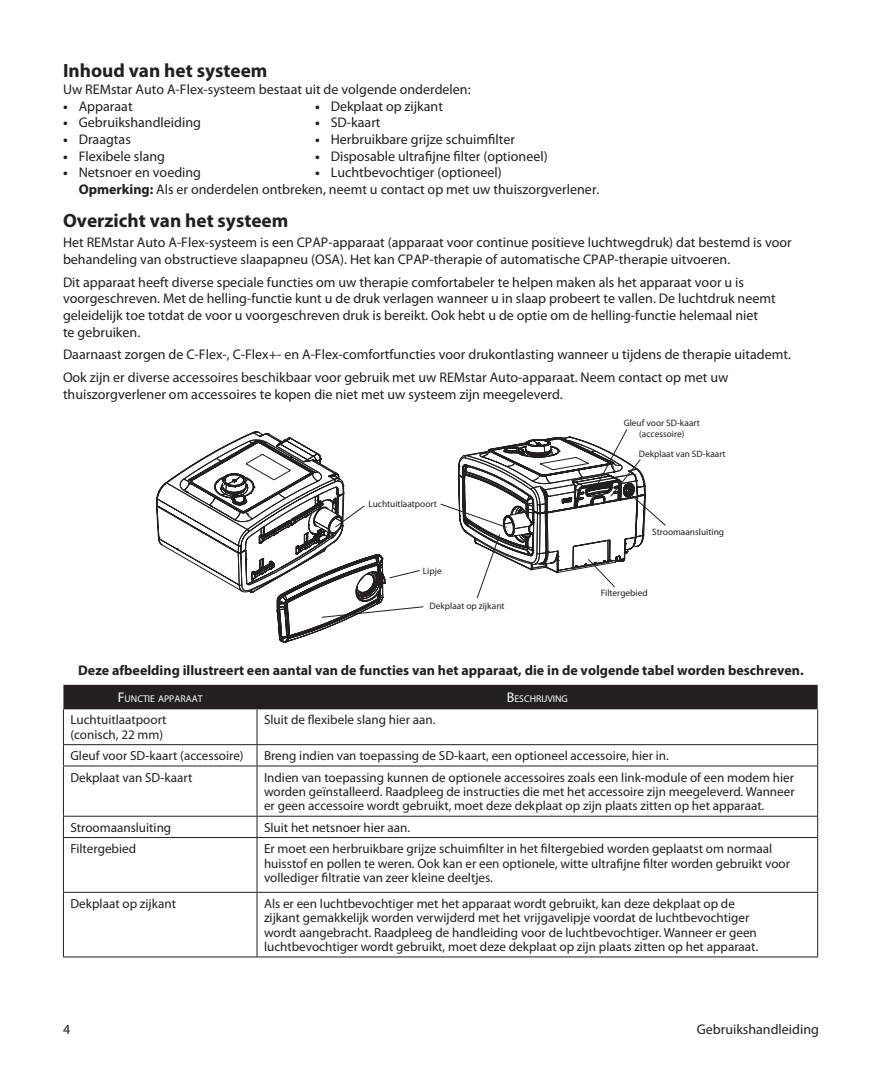
<style>
.page{position:relative;width:882px;height:1071px;background:#fff}
.page>*{position:absolute;margin:0;border:0;box-sizing:border-box;transform-origin:0 0}
.t1{font:700 19.25px "Myriad Pro";color:#231f20}
.t2{font:14px/16.6px "Myriad Pro";color:#231f20}
.t3{font:700 14px "Myriad Pro";color:#231f20}
.t4{font:13.12px/14.5px "Myriad Pro";color:#231f20}
.t5{font:9.8px "Myriad Pro";color:#fff}
.t6{font:9.28px/11.2px "Myriad Pro";color:#231f20;text-align:center}
.s1{font-weight:700}
.s2{font-size:14px}
</style>
<div class="page">
<svg style="left:156px;top:431px;width:268px;height:211px"></svg>
<svg style="left:440px;top:429px;width:226px;height:170px"></svg>
<div style="left:63px;top:685px;width:755px;height:24px;background:#231f20"></div>
<hr style="left:63px;top:709px;width:1px;height:35px;background:#231f20">
<hr style="left:257px;top:709px;width:1px;height:35px;background:#231f20">
<hr style="left:817px;top:709px;width:1px;height:35px;background:#231f20">
<hr style="left:63px;top:744px;width:194px;height:1px;background:#231f20">
<svg style="left:63px;top:745px;width:1px;height:21px"></svg>
<hr style="left:257px;top:744px;width:561px;height:1px;background:#231f20">
<svg style="left:257px;top:745px;width:1px;height:21px"></svg>
<svg style="left:817px;top:745px;width:1px;height:21px"></svg>
<hr style="left:63px;top:766px;width:194px;height:1px;background:#231f20">
<hr style="left:63px;top:766px;width:1px;height:50px;background:#231f20">
<hr style="left:257px;top:766px;width:561px;height:1px;background:#231f20">
<hr style="left:257px;top:766px;width:1px;height:50px;background:#231f20">
<hr style="left:817px;top:766px;width:1px;height:50px;background:#231f20">
<hr style="left:63px;top:816px;width:194px;height:1px;background:#231f20">
<svg style="left:63px;top:817px;width:1px;height:20px"></svg>
<hr style="left:257px;top:816px;width:561px;height:1px;background:#231f20">
<svg style="left:257px;top:817px;width:1px;height:20px"></svg>
<svg style="left:817px;top:817px;width:1px;height:20px"></svg>
<hr style="left:63px;top:837px;width:194px;height:1px;background:#231f20">
<hr style="left:63px;top:838px;width:1px;height:54px;background:#231f20">
<hr style="left:257px;top:837px;width:561px;height:1px;background:#231f20">
<hr style="left:257px;top:838px;width:1px;height:54px;background:#231f20">
<hr style="left:817px;top:838px;width:1px;height:54px;background:#231f20">
<hr style="left:63px;top:892px;width:194px;height:1px;background:#231f20">
<hr style="left:63px;top:893px;width:1px;height:64px;background:#231f20">
<hr style="left:257px;top:892px;width:561px;height:1px;background:#231f20">
<hr style="left:257px;top:893px;width:1px;height:64px;background:#231f20">
<hr style="left:817px;top:893px;width:1px;height:64px;background:#231f20">
<hr style="left:63px;top:957px;width:194px;height:1px;background:#231f20">
<hr style="left:257px;top:957px;width:561px;height:1px;background:#231f20">
<h1 class="t1" style="left:63px;top:58px;width:206px">Inhoud van het systeem</h1>
<p class="t2" style="left:63px;top:81px;width:409px">Uw REMstar Auto A-Flex-systeem bestaat uit de volgende onderdelen:</p>
<p class="t2" style="left:63px;top:97px;width:71px"><span class="s1">•</span> Apparaat</p>
<p class="t2" style="left:315px;top:97px;width:130px"><span class="s1">•</span> Dekplaat op zijkant</p>
<p class="t2" style="left:63px;top:114px;width:139px"><span class="s1">•</span> Gebruikshandleiding</p>
<p class="t2" style="left:315px;top:114px;width:67px"><span class="s1">•</span> SD-kaart</p>
<p class="t2" style="left:63px;top:131px;width:69px"><span class="s1">•</span> Draagtas</p>
<p class="t2" style="left:315px;top:131px;width:202px"><span class="s1">•</span> Herbruikbare grijze schuimfilter</p>
<p class="t2" style="left:63px;top:147px;width:104px"><span class="s1">•</span> Flexibele slang</p>
<p class="t2" style="left:315px;top:147px;width:234px"><span class="s1">•</span> Disposable ultrafijne filter (optioneel)</p>
<p class="t2" style="left:63px;top:164px;width:140px"><span class="s1">•</span> Netsnoer en voeding</p>
<p class="t2" style="left:79px;top:164px;width:522px;text-indent:236px"><span class="s1">•</span> Luchtbevochtiger (optioneel)<br><span class="s1">Opmerking:</span> Als er onderdelen ontbreken, neemt u contact op met uw thuiszorgverlener.</p>
<h1 class="t1" style="left:63px;top:208px;width:227px">Overzicht van het systeem</h1>
<p class="t2" style="left:63px;top:234px;width:730px">Het REMstar Auto A-Flex-systeem is een CPAP-apparaat (apparaat voor continue positieve luchtwegdruk) dat bestemd is voor behandeling van obstructieve slaapapneu (OSA). Het kan CPAP-therapie of automatische CPAP-therapie uitvoeren.</p>
<p class="t2" style="left:63px;top:273px;width:714px">Dit apparaat heeft diverse speciale functies om uw therapie comfortabeler te helpen maken als het apparaat voor u is voorgeschreven. Met de helling-functie kunt u de druk verlagen wanneer u in slaap probeert te vallen. De luchtdruk neemt geleidelijk toe totdat de voor u voorgeschreven druk is bereikt. Ook hebt u de optie om de helling-functie helemaal niet<br>te gebruiken.</p>
<p class="t2" style="left:63px;top:343px;width:730px;line-height:22.9px">Daarnaast zorgen de C-Flex-, C-Flex+- en A-Flex-comfortfuncties voor drukontlasting wanneer u tijdens de therapie uitademt.<br>Ook zijn er diverse accessoires beschikbaar voor gebruik met uw REMstar Auto-apparaat. Neem contact op met uw</p>
<p class="t2" style="left:63px;top:386px;width:501px">thuiszorgverlener om accessoires te kopen die niet met uw systeem zijn meegeleverd.</p>
<p class="t6" style="left:624px;top:417px;width:78px">Gleuf voor SD-kaart (accessoire)</p>
<p class="t6" style="left:368px;top:498px;width:70px">Luchtuitlaatpoort</p>
<p class="t6" style="left:423px;top:565px;width:20px">Lipje</p>
<p class="t6" style="left:429px;top:601px;width:77px">Dekplaat op zijkant</p>
<p class="t6" style="left:639px;top:448px;width:88px">Dekplaat van SD-kaart</p>
<p class="t6" style="left:652px;top:526px;width:73px">Stroomaansluiting</p>
<p class="t6" style="left:601px;top:587px;width:48px">Filtergebied</p>
<p class="t3" style="left:78px;top:661px;width:727px">Deze afbeelding illustreert een aantal van de functies van het apparaat, die in de volgende tabel worden beschreven.</p>
<p class="t5" style="left:118px;top:693px;width:86px"><span class="s2">F</span> UNCTIE APPARAAT</p>
<p class="t5" style="left:507px;top:693px;width:63px"><span class="s2">B</span> ESCHRIJVING</p>
<p class="t4" style="left:70px;top:713px;width:98px">Luchtuitlaatpoort (conisch, 22 mm)</p>
<p class="t4" style="left:264px;top:713px;width:173px">Sluit de flexibele slang hier aan.</p>
<p class="t4" style="left:70px;top:748px;width:175px">Gleuf voor SD-kaart (accessoire)</p>
<p class="t4" style="left:264px;top:748px;width:406px">Breng indien van toepassing de SD-kaart, een optioneel accessoire, hier in.</p>
<p class="t4" style="left:70px;top:770px;width:124px">Dekplaat van SD-kaart</p>
<p class="t4" style="left:264px;top:770px;width:532px;text-align:justify">Indien van toepassing kunnen de optionele accessoires zoals een link-module of een modem hier worden geïnstalleerd. Raadpleeg de instructies die met het accessoire zijn meegeleverd. Wanneer er geen accessoire wordt gebruikt, moet deze dekplaat op zijn plaats zitten op het apparaat.</p>
<p class="t4" style="left:70px;top:820px;width:102px">Stroomaansluiting</p>
<p class="t4" style="left:264px;top:820px;width:148px">Sluit het netsnoer hier aan.</p>
<p class="t4" style="left:70px;top:841px;width:67px">Filtergebied</p>
<p class="t4" style="left:264px;top:841px;width:528px">Er moet een herbruikbare grijze schuimfilter in het filtergebied worden geplaatst om normaal huisstof en pollen te weren. Ook kan er een optionele, witte ultrafijne filter worden gebruikt voor vollediger filtratie van zeer kleine deeltjes.</p>
<p class="t4" style="left:70px;top:896px;width:107px">Dekplaat op zijkant</p>
<p class="t4" style="left:264px;top:896px;width:496px">Als er een luchtbevochtiger met het apparaat wordt gebruikt, kan deze dekplaat op de zijkant gemakkelijk worden verwijderd met het vrijgavelipje voordat de luchtbevochtiger wordt aangebracht. Raadpleeg de handleiding voor de luchtbevochtiger. Wanneer er geen luchtbevochtiger wordt gebruikt, moet deze dekplaat op zijn plaats zitten op het apparaat.</p>
<p class="t2" style="left:63px;top:1021px;width:9px">4</p>
<p class="t2" style="left:697px;top:1021px;width:124px">Gebruikshandleiding</p>
</div>
